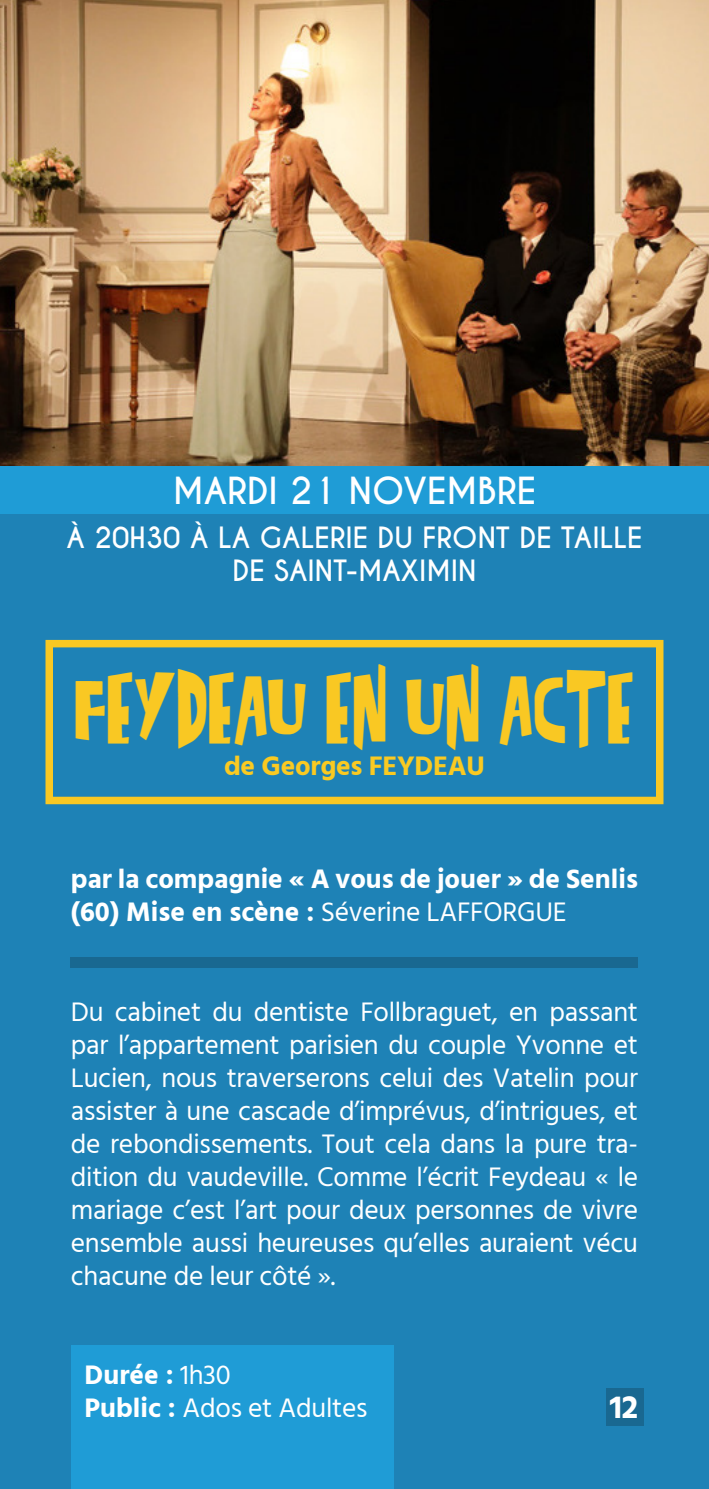
<style>
.page{position:relative;width:709px;height:1489px;background:#fff}
.page>*{position:absolute;margin:0;border:0;box-sizing:border-box;transform-origin:0 0}
.t1{font:45px "Super Modernblack";color:#f9c823}
.t2{font:700 35px "Caviar Dreams";color:#fff}
.t3{font:700 32.5px "Hind";color:#fff}
.t4{font:27.5px/33px "Hind";letter-spacing:-.01em;color:#fff;text-align:justify}
.t5{font:700 27.5px/33px "Hind";color:#fff}
.t6{font:700 27.5px "Caviar Dreams";color:#fff}
.t7{font:700 27.5px "Hind";letter-spacing:-.01em;color:#faca22}
.s1{font-weight:400}
.s2{font-weight:700}
</style>
<div class="page">
<div style="left:0;top:477px;width:709px;height:1011px;background:#1e82b6"></div>
<img style="left:0;top:0;width:709px;height:465px">
<div style="left:0;top:465px;width:709px;height:48px;background:#1f9cd6"></div>
<div style="left:45px;top:640px;width:618px;height:164px;border:8px solid #f9c823"></div>
<div style="left:71px;top:1345px;width:322px;height:143px;background:#1f9cd6"></div>
<div style="left:606px;top:1388px;width:37px;height:37px;background:#196891"></div>
<div style="left:71px;top:956px;width:567px;height:11px;background:#196891"></div>
<p class="t2" style="left:173px;top:470px;width:365px">MARDI 21 NOVEMBRE</p>
<p class="t6" style="left:67px;top:521px;width:577px">À 20H30 À LA GALERIE DU FRONT DE TAILLE</p>
<p class="t6" style="left:233px;top:554px;width:245px">DE SAINT-MAXIMIN</p>
<p class="t1" style="left:75px;top:684px;width:561px">FEYDEAU EN UN ACTE</p>
<p class="t7" style="left:224px;top:749px;width:262px">de Georges FEYDEAU</p>
<p class="t5" style="left:71px;top:862px;width:568px">par la compagnie « A vous de jouer » de Senlis (60) Mise en scène : <span class="s1">Séverine LAFFORGUE</span></p>
<p class="t4" style="left:71px;top:996px;width:569px">Du cabinet du dentiste Follbraguet, en passant par l’appartement parisien du couple Yvonne et Lucien, nous traverserons celui des Vatelin pour assister à une cascade d’imprévus, d’intrigues, et de rebondissements. Tout cela dans la pure tra&shy;dition du vaudeville. Comme l’écrit Feydeau « le mariage c’est l’art pour deux personnes de vivre ensemble aussi heureuses qu’elles auraient vécu chacune de leur côté ».</p>
<p class="t5" style="left:85px;top:1357px;width:148px">Durée : <span class="s1">1h30</span></p>
<p class="t4" style="left:85px;top:1392px;width:284px"><span class="s2">Public :</span> Ados et Adultes</p>
<p class="t3" style="left:610px;top:1387px;width:30px">12</p>
</div>
